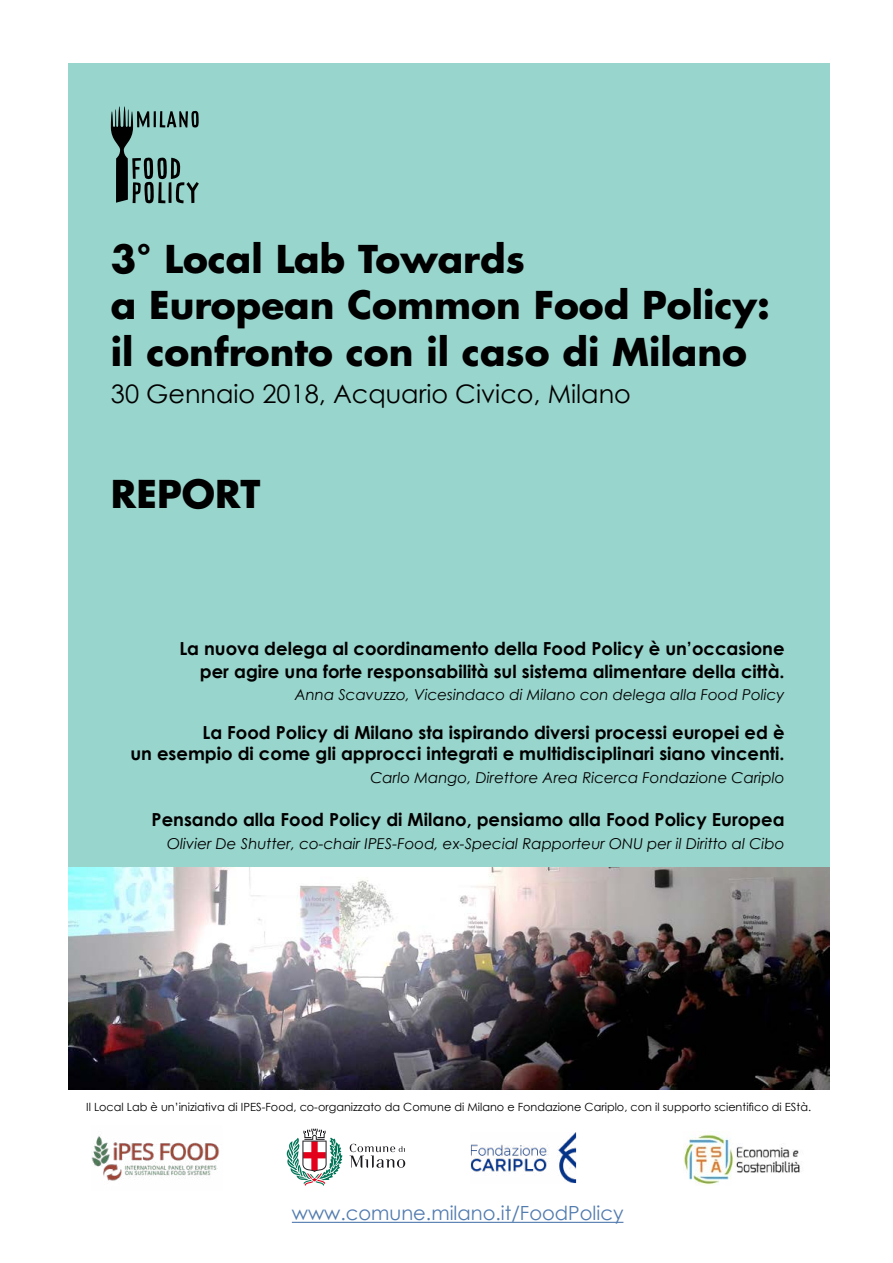
<style>
.page{position:relative;width:893px;height:1263px;background:#fff}
.page>*{position:absolute;margin:0;border:0;box-sizing:border-box;transform-origin:0 0}
.t1{font:700 37.5px/46.5px "Futura";color:#000}
.t2{font:25.5px "Century Gothic";color:#000}
.t3{font:19.5px "Century Gothic";color:#275b9b}
.t4{font:700 18px/22.5px "Century Gothic";color:#000;text-align:right}
.t5{font:italic 15px "Century Gothic";color:#000}
.t6{font:11.25px "Century Gothic";color:#000}
</style>
<div class="page">
<div style="left:68px;top:63px;width:761px;height:983px;background:#98d5cc"></div>
<hr style="left:292px;top:1222px;width:331px;height:1px;background:#275b9b">
<img style="left:68px;top:867px;width:761px;height:222px">
<svg style="left:111px;top:106px;width:88px;height:97px"></svg>
<svg style="left:350px;top:1144px;width:55px;height:24px"></svg>
<svg style="left:287px;top:1129px;width:55px;height:57px"></svg>
<img style="left:470px;top:1133px;width:107px;height:50px">
<img style="left:91px;top:1136px;width:129px;height:45px">
<img style="left:684px;top:1134px;width:116px;height:51px">
<h1 class="t1" style="left:111px;top:235px;width:660px">3° Local Lab Towards<br>a European Common Food Policy: il confronto con il caso di Milano</h1>
<h2 class="t2" style="left:111px;top:376px;width:522px">30 Gennaio 2018, Acquario Civico, Milano</h2>
<h1 class="t1" style="left:111px;top:470px;width:151px">REPORT</h1>
<p class="t4" style="left:179px;top:636px;width:607px">La nuova delega al coordinamento della Food Policy è un’occasione per agire una forte responsabilità sul sistema alimentare della città.</p>
<p class="t5" style="left:295px;top:684px;width:491px">Anna Scavuzzo, Vicesindaco di Milano con delega alla Food Policy</p>
<p class="t4" style="left:130px;top:721px;width:656px;line-height:21px">La Food Policy di Milano sta ispirando diversi processi europei ed è<br>un esempio di come gli approcci integrati e multidisciplinari siano vincenti.</p>
<p class="t5" style="left:370px;top:767px;width:416px">Carlo Mango, Direttore Area Ricerca Fondazione Cariplo</p>
<p class="t4" style="left:152px;top:807px;width:634px">Pensando alla Food Policy di Milano, pensiamo alla Food Policy Europea</p>
<p class="t5" style="left:167px;top:833px;width:619px">Olivier De Shutter, co-chair IPES-Food, ex-Special Rapporteur ONU per il Diritto al Cibo</p>
<p class="t6" style="left:86px;top:1099px;width:726px">Il Local Lab è un’iniziativa di IPES-Food, co-organizzato da Comune di Milano e Fondazione Cariplo, con il supporto scientifico di EStà.</p>
<p class="t3" style="left:292px;top:1200px;width:333px">www.comune.milano.it/FoodPolicy</p>
</div>
